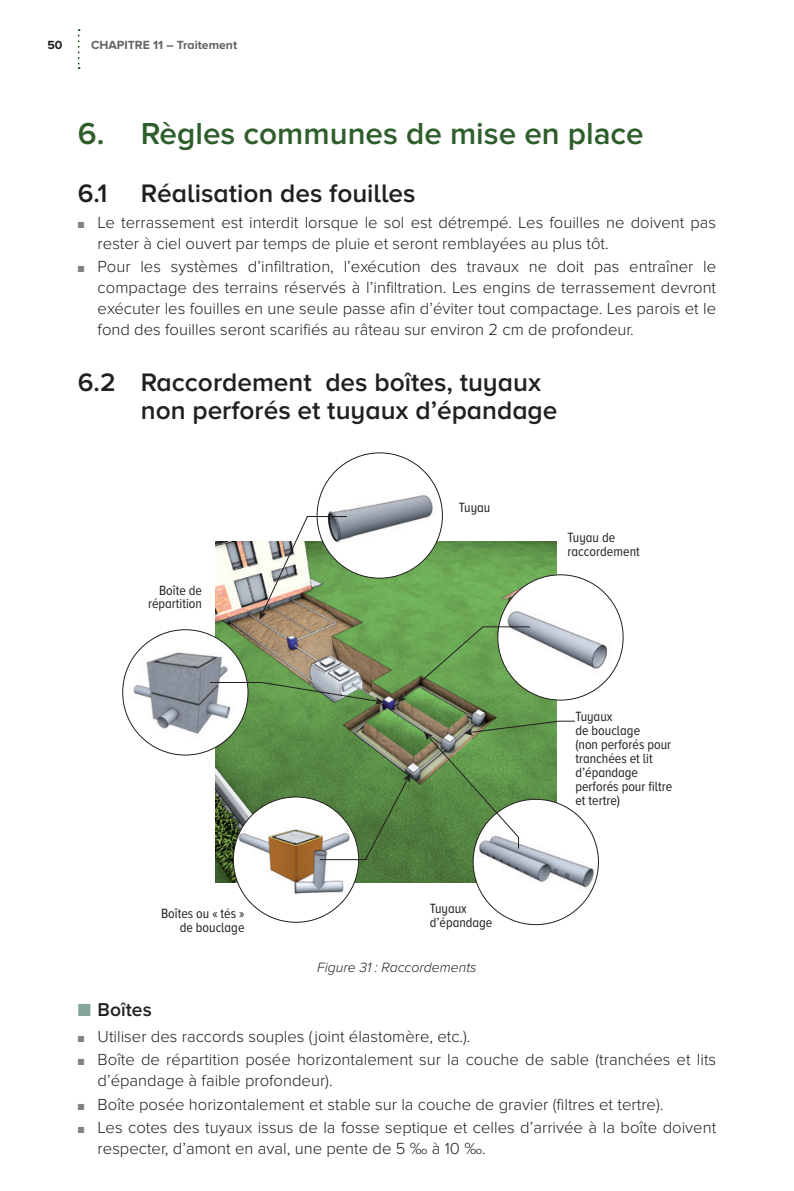
<style>
.page{position:relative;width:794px;height:1191px;background:#fff}
.page>*{position:absolute;margin:0;border:0;box-sizing:border-box;transform-origin:0 0}
.t1{font:600 31.5px "Proxima Nova";color:#2e5e2c}
.t2{font:600 26.25px/28px "Proxima Nova A";color:#231f20}
.t3{font:600 19.25px "Proxima Nova A";color:#231f20}
.t4{font:300 16.62px/21px "Proxima Nova";color:#231f20}
.t5{font:italic 300 14px "Proxima Nova";color:#231f20}
.t6{font:13.83px/13.8px "Proxima Nova A Cond";color:#231f20}
.t7{font:700 12.25px "Proxima Nova A";color:#636366}
.t8{font:700 12.25px "Proxima Nova";color:#231f20}
.s1{color:#808285}
.s2{color:#84a69a}
</style>
<div class="page">
<svg style="left:78px;top:29px;width:2px;height:40px"></svg>
<img style="left:216px;top:541px;width:340px;height:341px">
<img style="left:233px;top:797px;width:126px;height:125px;border-radius:63px">
<img style="left:498px;top:575px;width:125px;height:125px;border-radius:63px">
<img style="left:473px;top:799px;width:125px;height:125px;border-radius:63px">
<img style="left:317px;top:453px;width:125px;height:125px;border-radius:63px">
<img style="left:123px;top:630px;width:125px;height:125px;border-radius:63px">
<svg style="left:397px;top:626px;width:134px;height:76px;background:#7ca869"></svg>
<img style="left:259px;top:515px;width:89px;height:105px">
<svg style="left:209px;top:681px;width:175px;height:23px"></svg>
<svg style="left:319px;top:773px;width:91px;height:87px;background:#709361"></svg>
<svg style="left:424px;top:720px;width:152px;height:129px"></svg>
<p class="t8" style="left:47px;top:38px;width:17px">50</p>
<p class="t7" style="left:91px;top:38px;width:148px">CHAPITRE 11 – Traitement</p>
<p class="t1" style="left:78px;top:115px;width:567px">6. Règles communes de mise en place</p>
<p class="t2" style="left:78px;top:179px;width:31px">6.1</p>
<p class="t2" style="left:141px;top:179px;width:276px">Réalisation des fouilles</p>
<p class="t4" style="left:98px;top:212px;width:620px;text-indent:-20px"><span class="s1">■</span> Le terrassement est interdit lorsque le sol est détrempé. Les fouilles ne doivent pas rester à ciel ouvert par temps de pluie et seront remblayées au plus tôt.</p>
<p class="t4" style="left:98px;top:256px;width:620px;text-align:justify;text-indent:-20px"><span class="s1">■</span> Pour les systèmes d’infiltration, l’exécution des travaux ne doit pas entraîner le compactage des terrains réservés à l’infiltration. Les engins de terrassement devront exécuter les fouilles en une seule passe afin d’éviter tout compactage. Les parois et le fond des fouilles seront scarifiés au râteau sur environ 2 cm de profondeur.</p>
<p class="t2" style="left:141px;top:367px;width:418px;text-indent:-63px">6.2 Raccordement des boîtes, tuyaux non perforés et tuyaux d’épandage</p>
<p class="t6" style="left:148px;top:583px;width:56px;text-align:right">Boîte de répartition</p>
<p class="t6" style="left:459px;top:501px;width:33px">Tuyau</p>
<p class="t6" style="left:161px;top:907px;width:85px;text-align:right">Boîtes ou « tés » de bouclage</p>
<p class="t6" style="left:430px;top:902px;width:64px">Tuyaux d’épandage</p>
<p class="t5" style="left:317px;top:959px;width:161px">Figure 31 : Raccordements</p>
<p class="t6" style="left:567px;top:530px;width:74px">Tuyau de raccordement</p>
<p class="t6" style="left:575px;top:709px;width:98px">Tuyaux<br>de bouclage<br>(non perforés pour tranchées et lit d’épandage perforés pour filtre et tertre)</p>
<p class="t3" style="left:78px;top:998px;width:75px"><span class="s2">■</span> Boîtes</p>
<p class="t4" style="left:78px;top:1026px;width:394px"><span class="s1">■</span> Utiliser des raccords souples (joint élastomère, etc.).</p>
<p class="t4" style="left:98px;top:1049px;width:620px;text-indent:-20px"><span class="s1">■</span> Boîte de répartition posée horizontalement sur la couche de sable (tranchées et lits d’épandage à faible profondeur).</p>
<p class="t4" style="left:78px;top:1094px;width:587px"><span class="s1">■</span> Boîte posée horizontalement et stable sur la couche de gravier (filtres et tertre).</p>
<p class="t4" style="left:98px;top:1117px;width:620px;text-indent:-20px"><span class="s1">■</span> Les cotes des tuyaux issus de la fosse septique et celles d’arrivée à la boîte doivent respecter, d’amont en aval, une pente de 5 ‰ à 10 ‰.</p>
</div>
